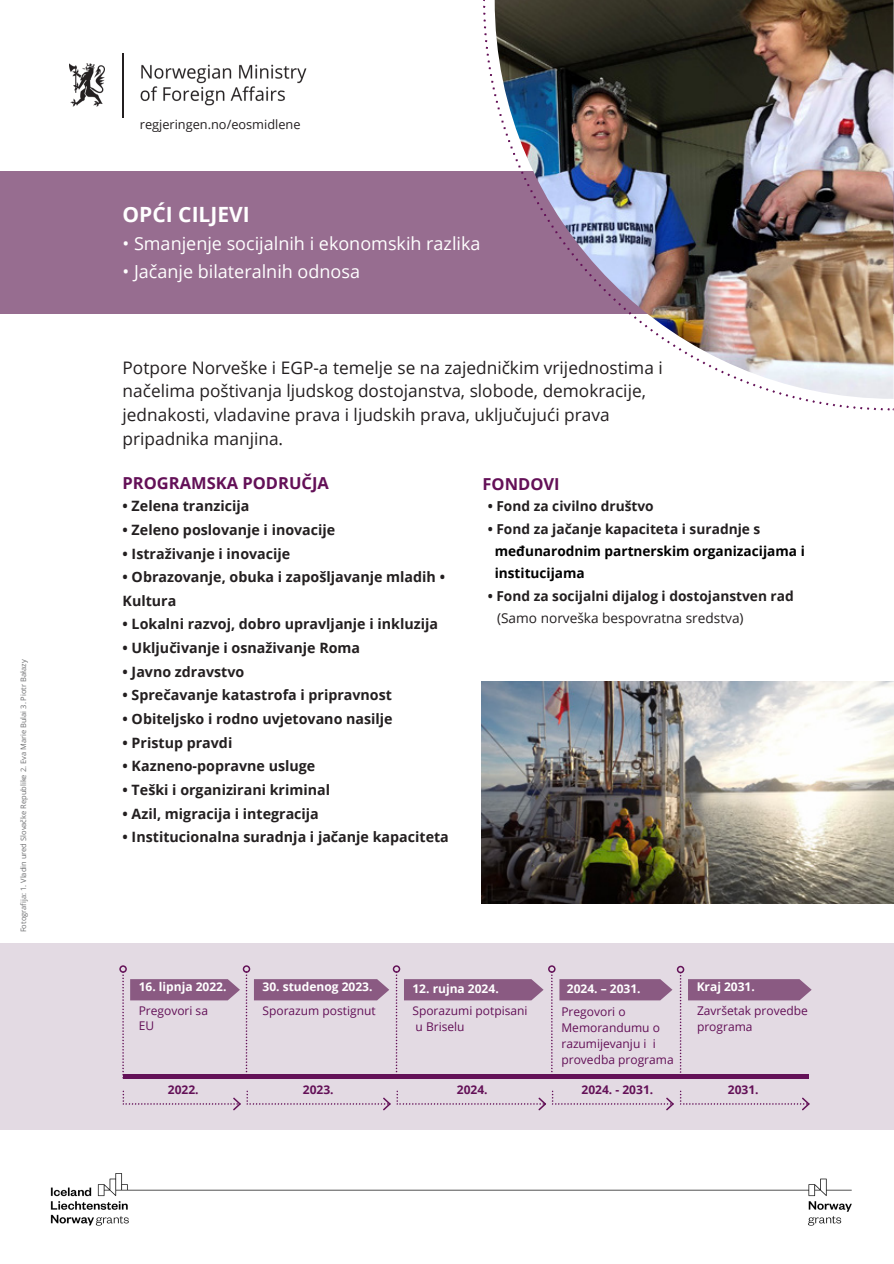
<style>
.page{position:relative;width:894px;height:1264px;background:#fff}
.page>*{position:absolute;margin:0;border:0;box-sizing:border-box;transform-origin:0 0}
.t1{font:700 21px "Open Sans";color:#fff}
.t2{font:18px "Open Sans";color:#fff}
.t3{font:17.25px/23.7px "Open Sans";color:#231f20}
.t4{font:700 16.5px "Open Sans";color:#631057}
.t5{font:700 14.25px/23.7px "Open Sans";color:#231f20}
.t6{font:700 13.65px "Open Sans";color:#231f20}
.t7{font:700 13.65px/22.5px "Open Sans";color:#000}
.t8{font:13.65px "Open Sans";color:#231f20}
.t9{font:12.75px "Open Sans";color:#231f20}
.t10{font:12px/16px "Open Sans";color:#631057}
.t11{font:700 12px "Open Sans";color:#fff}
.t12{font:700 12px "Open Sans";color:#631057}
.t13{font:7.5px "Open Sans";color:#6d6e70}
</style>
<div class="page">
<div style="left:0;top:171px;width:893px;height:143px;background:#976d90"></div>
<div style="left:0;top:943px;width:893px;height:186px;background:#e3dae3"></div>
<svg style="left:119px;top:965px;width:692px;height:113px"></svg>
<svg style="left:123px;top:1090px;width:267px;height:20px"></svg>
<svg style="left:396px;top:1090px;width:277px;height:20px"></svg>
<svg style="left:679px;top:1090px;width:130px;height:20px"></svg>
<img style="left:481px;top:681px;width:411px;height:222px">
<img style="left:494px;top:0;width:399px;height:399px">
<img style="left:70px;top:64px;width:35px;height:43px">
<hr style="left:122px;top:53px;width:1px;height:65px;background:#231f20">
<img style="left:140px;top:64px;width:167px;height:42px">
<img style="left:51px;top:1173px;width:800px;height:52px">
<p class="t13" style="left:18px;top:932px;width:274px;rotate:-90deg">Fotografija: 1. Vladin ured Slovačke Republike 2. Eva Marie Bulai 3. Piotr Bałazy</p>
<h6 class="t9" style="left:140px;top:115px;width:162px">regjeringen.no/eosmidlene</h6>
<p class="t1" style="left:122px;top:200px;width:129px">OPĆI CILJEVI</p>
<p class="t2" style="left:122px;top:231px;width:359px">• Smanjenje socijalnih i ekonomskih razlika</p>
<p class="t2" style="left:122px;top:258px;width:239px">• Jačanje bilateralnih odnosa</p>
<p class="t3" style="left:122px;top:355px;width:541px">Potpore Norveške i EGP-a temelje se na zajedničkim vrijednostima i načelima poštivanja ljudskog dostojanstva, slobode, demokracije, jednakosti, vladavine prava i ljudskih prava, uključujući prava pripadnika manjina.</p>
<h5 class="t4" style="left:122px;top:471px;width:208px">PROGRAMSKA PODRUČJA</h5>
<h5 class="t5" style="left:122px;top:494px;width:128px">• Zelena tranzicija</h5>
<h5 class="t5" style="left:122px;top:517px;width:214px">• Zeleno poslovanje i inovacije</h5>
<h5 class="t5" style="left:122px;top:541px;width:169px">• Istraživanje i inovacije</h5>
<h5 class="t5" style="left:122px;top:565px;width:324px">• Obrazovanje, obuka i zapošljavanje mladih •<br>Kultura</h5>
<h5 class="t5" style="left:122px;top:612px;width:317px">• Lokalni razvoj, dobro upravljanje i inkluzija</h5>
<h5 class="t5" style="left:122px;top:635px;width:239px">• Uključivanje i osnaživanje Roma</h5>
<h5 class="t5" style="left:122px;top:659px;width:123px">• Javno zdravstvo</h5>
<h5 class="t5" style="left:122px;top:683px;width:271px">• Sprečavanje katastrofa i pripravnost</h5>
<h5 class="t5" style="left:122px;top:706px;width:271px">• Obiteljsko i rodno uvjetovano nasilje</h5>
<h5 class="t5" style="left:122px;top:730px;width:111px">• Pristup pravdi</h5>
<h5 class="t5" style="left:122px;top:754px;width:194px">• Kazneno-popravne usluge</h5>
<h5 class="t5" style="left:122px;top:777px;width:209px">• Teški i organizirani kriminal</h5>
<h5 class="t5" style="left:122px;top:801px;width:198px">• Azil, migracija i integracija</h5>
<h5 class="t5" style="left:122px;top:824px;width:328px">• Institucionalna suradnja i jačanje kapaciteta</h5>
<p class="t4" style="left:482px;top:472px;width:79px">FONDOVI</p>
<h6 class="t6" style="left:487px;top:497px;width:167px">• Fond za civilno društvo</h6>
<h6 class="t6" style="left:487px;top:519px;width:274px">• Fond za jačanje kapaciteta i suradnje s</h6>
<h6 class="t7" style="left:494px;top:539px;width:311px">međunarodnim partnerskim organizacijama i institucijama</h6>
<p class="t6" style="left:487px;top:586px;width:307px">• Fond za socijalni dijalog i dostojanstven rad</p>
<h6 class="t8" style="left:497px;top:609px;width:248px">(Samo norveška bespovratna sredstva)</h6>
<h2 class="t11" style="left:139px;top:978px;width:89px">16. lipnja 2022.</h2>
<p class="t10" style="left:139px;top:1002px;width:71px">Pregovori sa</p>
<h3 class="t10" style="left:139px;top:1017px;width:17px">EU</h3>
<h2 class="t12" style="left:168px;top:1081px;width:32px">2022.</h2>
<h3 class="t11" style="left:262px;top:978px;width:111px">30. studenog 2023.</h3>
<h3 class="t10" style="left:262px;top:1002px;width:115px">Sporazum postignut</h3>
<h1 class="t12" style="left:303px;top:1081px;width:32px">2023.</h1>
<h3 class="t11" style="left:412px;top:979px;width:88px">12. rujna 2024.</h3>
<h4 class="t11" style="left:566px;top:979px;width:75px">2024. – 2031.</h4>
<p class="t11" style="left:696px;top:978px;width:60px">Kraj 2031.</p>
<p class="t10" style="left:412px;top:1002px;width:116px">Sporazumi potpisani</p>
<h6 class="t10" style="left:415px;top:1018px;width:50px">u Briselu</h6>
<h3 class="t12" style="left:456px;top:1081px;width:32px">2024.</h3>
<h6 class="t10" style="left:561px;top:1003px;width:114px">Pregovori o<br>Memorandumu o razumijevanju i i provedba programa</h6>
<h6 class="t10" style="left:696px;top:1002px;width:112px">Završetak provedbe programa</h6>
<p class="t12" style="left:581px;top:1080px;width:73px">2024. - 2031.</p>
<h6 class="t12" style="left:727px;top:1081px;width:32px">2031.</h6>
</div>
